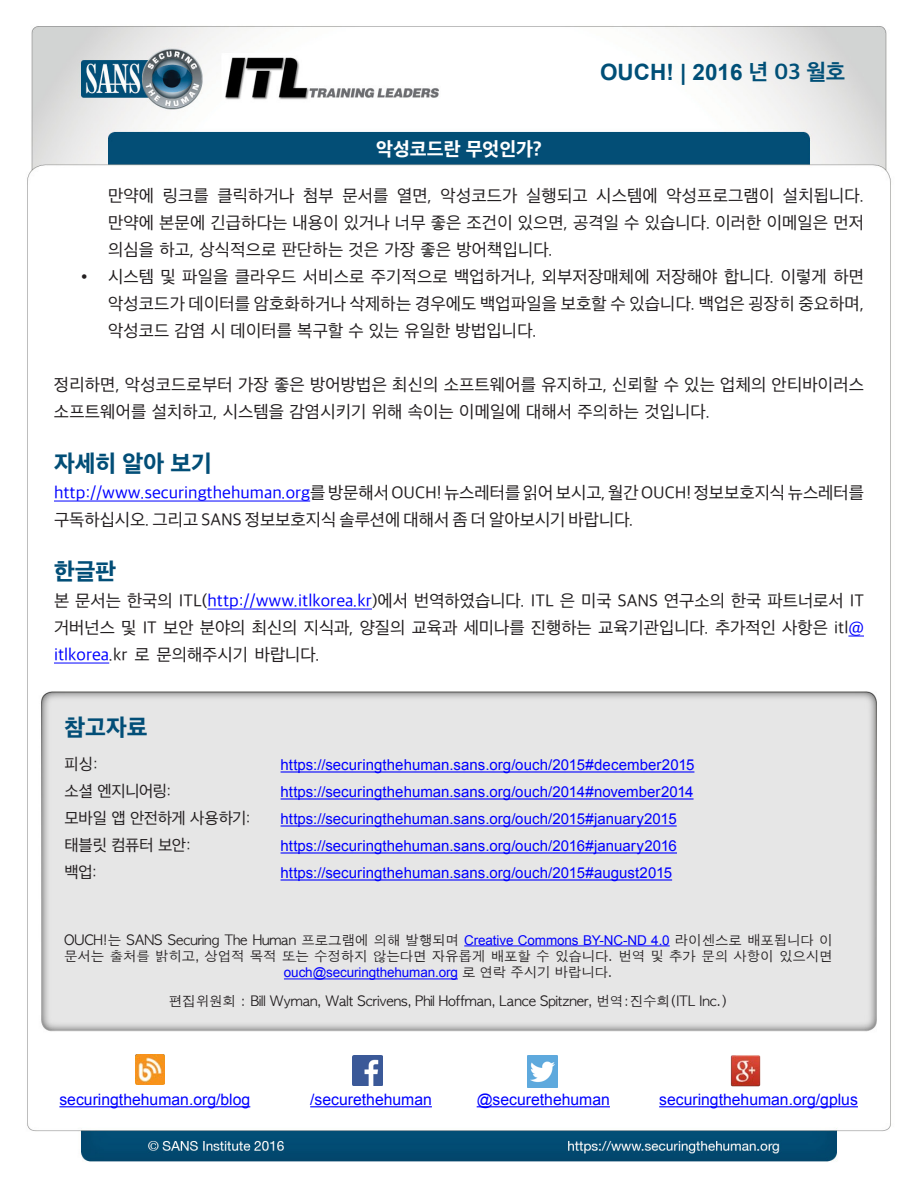
<style>
.page{position:relative;width:918px;height:1188px;background:#fff}
.page>*{position:absolute;margin:0;border:0;box-sizing:border-box;transform-origin:0 0}
.MainText{font:800 24px "Apple SD Gothic Neo";color:#024e77}
.t1{font:700 22.5px "Arial";color:#004f77}
.t2{font:800 19.5px "Apple SD Gothic Neo";color:#fff}
.t3{font:18px "Arial";color:#231f20}
.MainText-2{font:17.7px/27px "Apple SD Gothic Neo";letter-spacing:.01em;color:#231f20}
.t4{font:16.5px "Apple SD Gothic Neo";letter-spacing:-.015em;color:#231f20}
.t5{font:15.75px "Arial";color:#00f}
.t6{font:15px "Arial";letter-spacing:.005em;color:#00f}
.t7{font:13.5px/16.5px "Apple Gothic";letter-spacing:-.01em;color:#231f20;text-align:center}
.s1{font-family:"Apple SD Gothic Neo"}
.s2{color:#00f}
.s3{font-family:"Arial";color:#00f}
</style>
<div class="page">
<img style="left:27px;top:26px;width:864px;height:1136px">
<hr style="left:54px;top:501px;width:256px;height:1px;background:#00f">
<hr style="left:207px;top:609px;width:165px;height:1px;background:#00f">
<svg style="left:848px;top:636px;width:16px;height:1px"></svg>
<hr style="left:54px;top:663px;width:55px;height:1px;background:#00f">
<hr style="left:464px;top:945px;width:206px;height:1px;background:#00f">
<hr style="left:284px;top:978px;width:174px;height:1px;background:#00f">
<hr style="left:281px;top:771px;width:413px;height:2px;background:#00f">
<hr style="left:281px;top:798px;width:413px;height:2px;background:#00f">
<hr style="left:281px;top:825px;width:396px;height:2px;background:#00f">
<hr style="left:281px;top:852px;width:396px;height:2px;background:#00f">
<hr style="left:281px;top:879px;width:391px;height:2px;background:#00f">
<img style="left:135px;top:1054px;width:30px;height:30px">
<hr style="left:59px;top:1106px;width:191px;height:1px;background:#00f">
<img style="left:353px;top:1055px;width:29px;height:30px">
<hr style="left:310px;top:1106px;width:122px;height:1px;background:#00f">
<img style="left:527px;top:1055px;width:30px;height:32px">
<hr style="left:477px;top:1106px;width:133px;height:1px;background:#00f">
<img style="left:730px;top:1054px;width:30px;height:32px">
<hr style="left:659px;top:1106px;width:199px;height:1px;background:#00f">
<p class="t3" style="left:81px;top:265px;width:8px">•</p>
<p class="t2" style="left:376px;top:141px;width:167px">악성코드란 무엇인가?</p>
<p class="t1" style="left:600px;top:57px;width:247px">OUCH! | 2016 <span class="s1">년 03 월호</span></p>
<p class="MainText-2" style="left:108px;top:183px;width:758px">만약에<br>만약에 본문에 긴급하다는 내용이 있거나 너무 좋은 조건이 있으면, 공격일 수 있습니다. 이러한 이메일은 먼저 의심을 하고, 상식적으로 판단하는 것은 가장 좋은 방어책입니다.</p>
<p class="MainText-2" style="left:108px;top:264px;width:758px">시스템 및 파일을 클라우드 서비스로 주기적으로 백업하거나, 외부저장매체에 저장해야 합니다. 이렇게 하면</p>
<p class="MainText-2" style="left:163px;top:183px;width:48px">링크를</p>
<p class="MainText-2" style="left:217px;top:183px;width:78px">클릭하거나</p>
<p class="MainText-2" style="left:303px;top:183px;width:32px">첨부</p>
<p class="MainText-2" style="left:342px;top:183px;width:48px">문서를</p>
<p class="MainText-2" style="left:397px;top:183px;width:36px">열면,</p>
<p class="MainText-2" style="left:441px;top:183px;width:78px">악성코드가</p>
<p class="MainText-2" style="left:526px;top:183px;width:63px">실행되고</p>
<p class="MainText-2" style="left:596px;top:183px;width:63px">시스템에</p>
<p class="MainText-2" style="left:666px;top:183px;width:109px">악성프로그램이</p>
<p class="MainText-2" style="left:783px;top:183px;width:83px">설치됩니다.</p>
<p class="MainText-2" style="left:108px;top:291px;width:758px">악성코드가 데이터를 암호화하거나 삭제하는 경우에도 백업파일을 보호할 수 있습니다. 백업은 굉장히 중요하며, 악성코드 감염 시 데이터를 복구할 수 있는 유일한 방법입니다.</p>
<p class="MainText-2" style="left:54px;top:372px;width:812px">정리하면, 악성코드로부터 가장 좋은 방어방법은 최신의 소프트웨어를 유지하고, 신뢰할 수 있는 업체의 안티바이러스 소프트웨어를 설치하고, 시스템을 감염시키기 위해 속이는 이메일에 대해서 주의하는 것입니다.</p>
<p class="MainText" style="left:54px;top:453px;width:159px">자세히 알아 보기</p>
<p class="MainText-2" style="left:54px;top:480px;width:812px"><span class="s2">http://www.securingthehuman.org</span>를방문해서OUCH!뉴스레터를읽어보시고,월간OUCH!정보보호지식뉴스레터를 구독하십시오. 그리고 SANS 정보보호지식 솔루션에 대해서 좀 더 알아보시기 바랍니다.</p>
<p class="MainText" style="left:54px;top:561px;width:64px">한글판</p>
<p class="MainText-2" style="left:54px;top:588px;width:812px;text-align:justify">본 문서는 한국의 ITL(<span class="s2">http://www.itlkorea.kr</span>)에서 번역하였습니다. ITL 은 미국 SANS 연구소의 한국 파트너로서 IT 거버넌스 및 IT 보안 분야의 최신의 지식과, 양질의 교육과 세미나를 진행하는 교육기관입니다. 추가적인 사항은 itl<span class="s2">@ itlkorea</span>.kr 로 문의해주시기 바랍니다.</p>
<p class="MainText" style="left:65px;top:717px;width:85px">참고자료</p>
<p class="t4" style="left:65px;top:757px;width:35px">피싱:</p>
<p class="t6" style="left:281px;top:755px;width:415px">https://securingthehuman.sans.org/ouch/2015#december2015</p>
<p class="t4" style="left:65px;top:784px;width:108px">소셜 엔지니어링:</p>
<p class="t6" style="left:281px;top:782px;width:415px">https://securingthehuman.sans.org/ouch/2014#november2014</p>
<p class="t4" style="left:65px;top:811px;width:188px">모바일 앱 안전하게 사용하기:</p>
<p class="t6" style="left:281px;top:809px;width:398px">https://securingthehuman.sans.org/ouch/2015#january2015</p>
<p class="t4" style="left:65px;top:838px;width:128px">태블릿 컴퓨터 보안:</p>
<p class="t6" style="left:281px;top:836px;width:398px">https://securingthehuman.sans.org/ouch/2016#january2016</p>
<p class="t4" style="left:65px;top:865px;width:34px">백업:</p>
<p class="t6" style="left:281px;top:863px;width:393px">https://securingthehuman.sans.org/ouch/2015#august2015</p>
<p class="t7" style="left:64px;top:932px;width:770px">OUCH 는! SANS Securing The Human 프로그램에 의해 발행되며 <span class="s3">Creative Commons BY-NC-ND 4.0</span> 라이센스로 배포됩니다 이 문서는 출처를 밝히고, 상업적 목적 또는 수정하지 않는다면 자유롭게 배포할 수 있습니다. 번역 및 추가 문의 사항이 있으시면 <span class="s3">ouch@securingthehuman.org</span> 로 연락 주시기 바랍니다.</p>
<p class="t7" style="left:169px;top:993px;width:561px">편집위원회 : Bill Wyman, Walt Scrivens, Phil Hoffman, Lance Spitzner, 번역:진수희(ITL Inc (.</p>
<p class="t5" style="left:59px;top:1089px;width:192px">securingthehuman.org/blog</p>
<p class="t5" style="left:310px;top:1089px;width:123px">/securethehuman</p>
<p class="t5" style="left:477px;top:1089px;width:135px">@securethehuman</p>
<p class="t5" style="left:659px;top:1089px;width:200px">securingthehuman.org/gplus</p>
</div>
